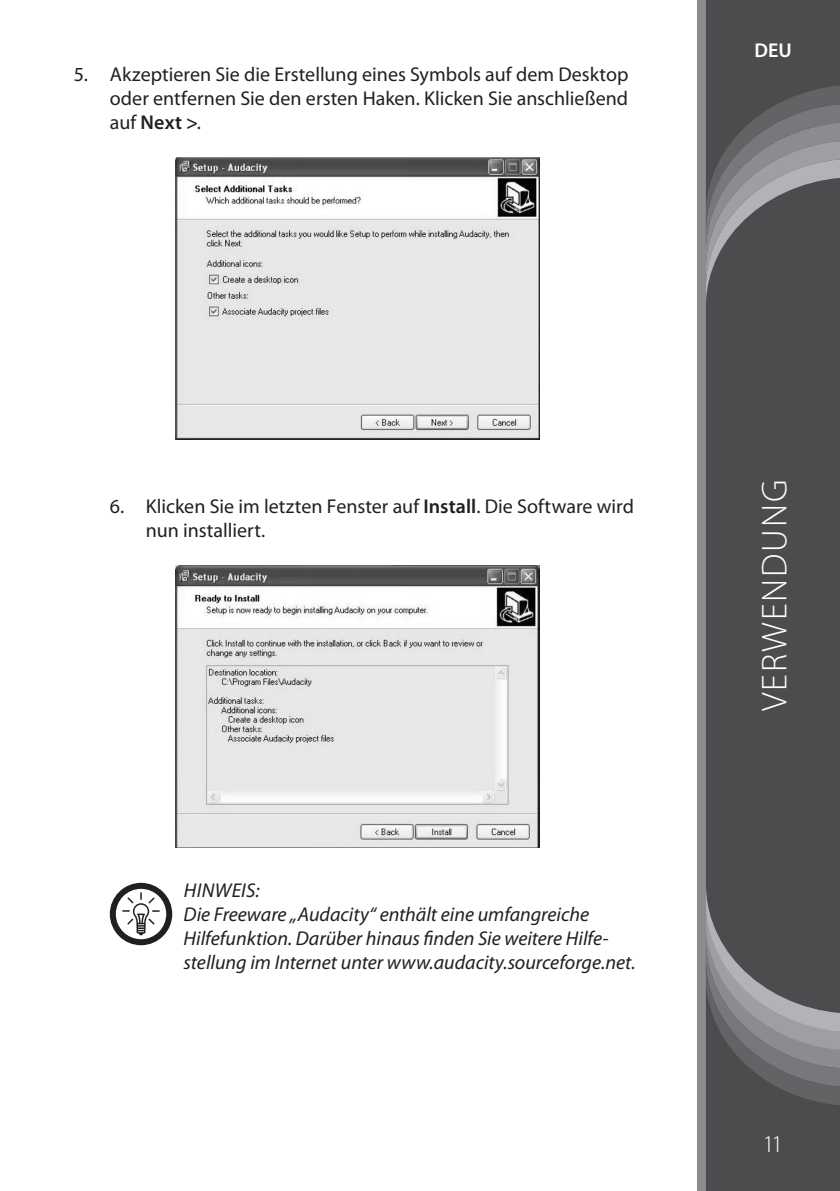
<style>
.page{position:relative;width:840px;height:1191px;background:#fff}
.page>*{position:absolute;margin:0;border:0;box-sizing:border-box;transform-origin:0 0}
.t1{font:300 36px "Myriad Pro";color:#fff}
.t2{font:300 24px "Myriad Pro";color:#fff}
.t3{font:20px/24px "Myriad Pro";color:#231f20;text-align:justify}
.t4{font:italic 20px/24px "Myriad Pro";color:#231f20}
.t5{font:600 20px "Myriad Pro";color:#fff}
.s1{font-weight:600}
</style>
<div class="page">
<div style="left:697px;top:0;width:142px;height:1191px;background:#8a8c8f"></div>
<div style="left:706px;top:307px;width:133px;height:577px;background:#4b4c4d"></div>
<svg style="left:705px;top:0;width:134px;height:307px;background:#5e5f61"></svg>
<svg style="left:705px;top:884px;width:134px;height:307px;background:#5e5f61"></svg>
<img style="left:175px;top:157px;width:364px;height:282px">
<img style="left:175px;top:565px;width:364px;height:282px">
<svg style="left:110px;top:883px;width:62px;height:62px"></svg>
<p class="t3" style="left:110px;top:62px;width:520px;text-indent:-36px">5. Akzeptieren Sie die Erstellung eines Symbols auf dem Desktop oder entfernen Sie den ersten Haken. Klicken Sie anschließend auf <span class="s1">Next &gt;</span>.</p>
<p class="t5" style="left:754px;top:37px;width:39px">DEU</p>
<p class="t3" style="left:146px;top:494px;width:489px;text-indent:-36px">6. Klicken Sie im letzten Fenster auf <span class="s1">Install</span>. Die Software wird nun installiert.</p>
<p class="t4" style="left:183px;top:878px;width:453px">HINWEIS:<br>Die Freeware „Audacity“ enthält eine umfangreiche Hilfefunktion. Darüber hinaus finden Sie weitere Hilfe&shy;stellung im Internet unter www.audacity.sourceforge.net.</p>
<h1 class="t1" style="left:754px;top:711px;width:231px;rotate:-90deg">Verwendung</h1>
<p class="t2" style="left:762px;top:1131px;width:22px">11</p>
</div>
